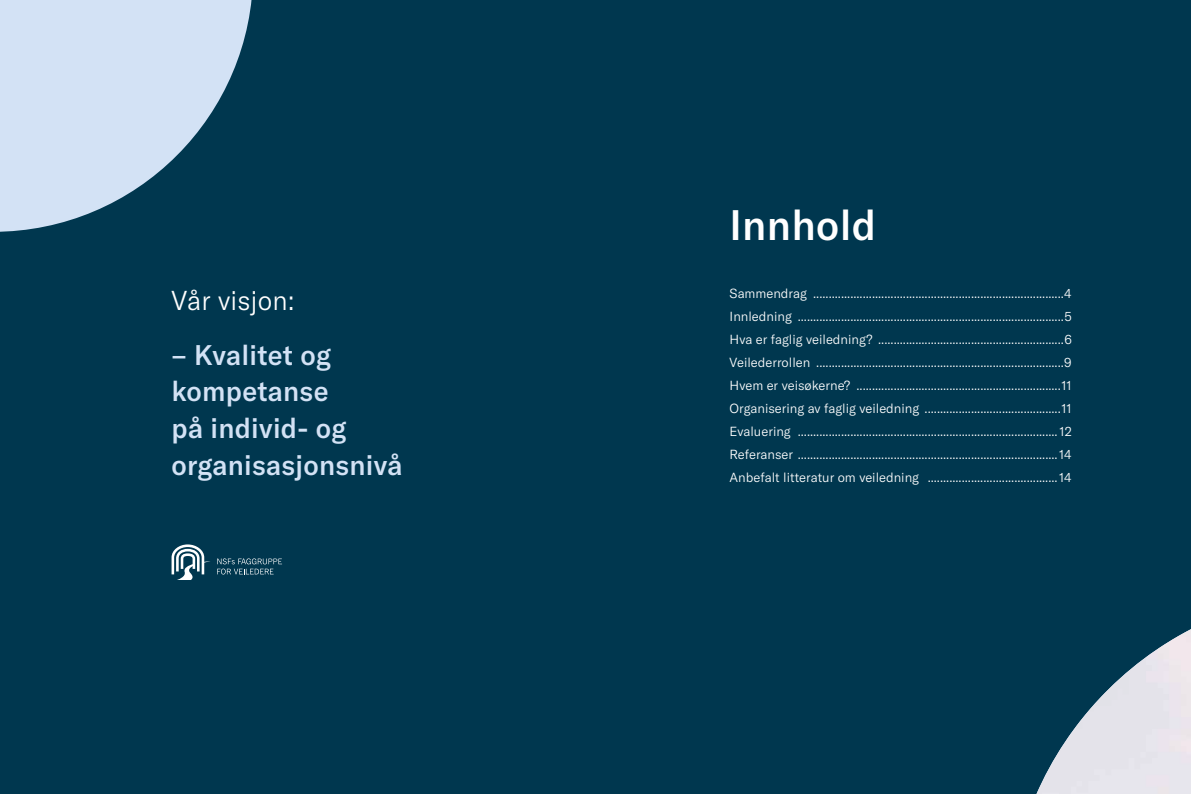
<style>
.page{position:relative;width:1191px;height:794px;background:#00374f}
.page>*{position:absolute;margin:0;border:0;box-sizing:border-box;transform-origin:0 0}
.t1{font:500 42px "GT America";letter-spacing:.01em;color:#fff}
.t2{font:500 28px/36.6px "GT America";letter-spacing:.01em;color:#d3e2f5}
.t3{font:300 27px "GT America";letter-spacing:.01em;color:#fff}
.t4{font:300 13px/23px "GT America";color:#fff;text-align:justify}
</style>
<div class="page">
<svg style="left:0;top:0;width:252px;height:232px;fill:#d3e2f5"></svg>
<img style="left:1036px;top:629px;width:155px;height:165px">
<svg style="left:217px;top:558px;width:65px;height:16px"></svg>
<svg style="left:171px;top:544px;width:39px;height:36px"></svg>
<h3 class="t3" style="left:171px;top:285px;width:124px">Vår visjon:</h3>
<h2 class="t2" style="left:171px;top:336px;width:232px">– Kvalitet og kompetanse<br>på individ- og organisasjonsnivå</h2>
<h1 class="t1" style="left:729px;top:200px;width:148px">Innhold</h1>
<p class="t4" style="left:729px;top:282px;width:344px">Sammendrag .................................................................................4<br>Innledning ......................................................................................5<br>Hva er faglig veiledning? ............................................................6<br>Veilederrollen ................................................................................9<br>Hvem er veisøkerne? ..................................................................11<br>Organisering av faglig veiledning ............................................11<br>Evaluering ....................................................................................12<br>Referanser ....................................................................................14<br>Anbefalt litteratur om veiledning ..........................................14</p>
</div>
